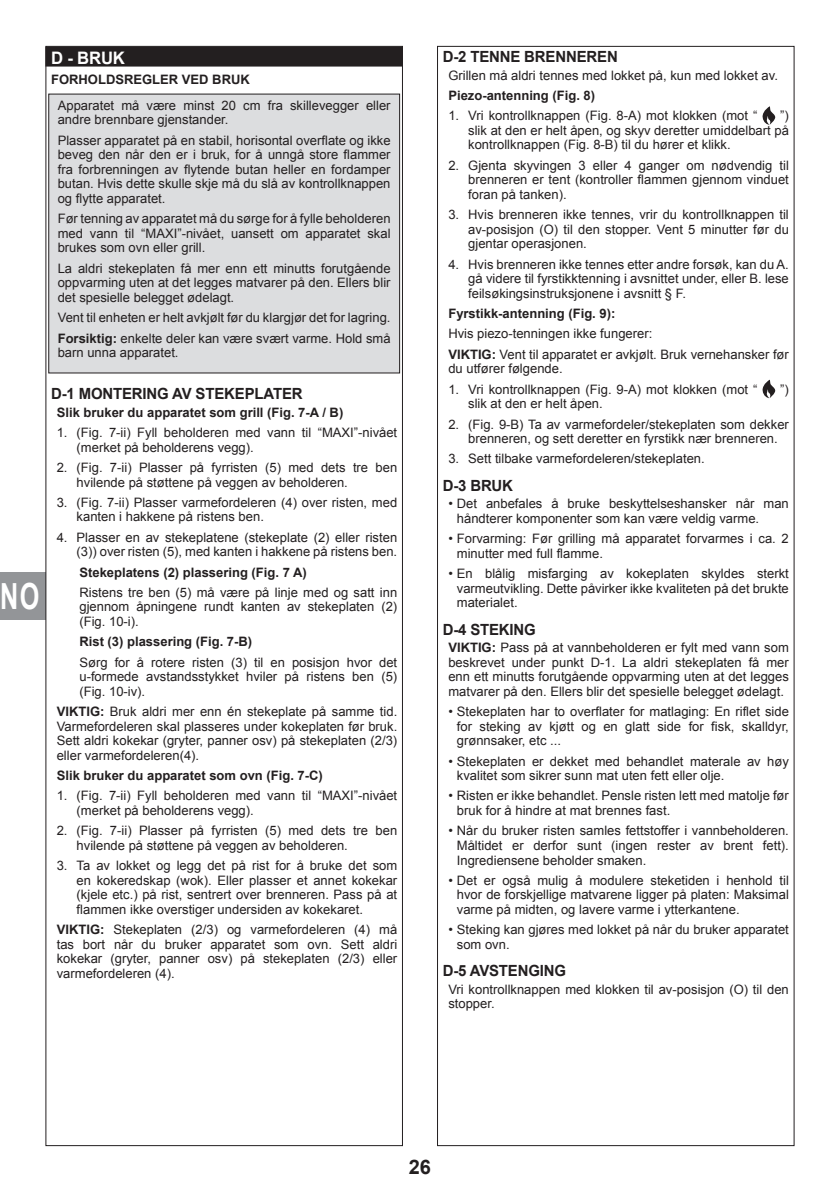
<style>
.page{position:relative;width:840px;height:1191px;background:#fff}
.page>*{position:absolute;margin:0;border:0;box-sizing:border-box;transform-origin:0 0}
.t1{font:700 36px "Arial";color:#fff;scale:.7 1}
.t2{font:700 20px "Arial";color:#231f20}
.t3{font:700 17.2px "Arial";color:#fff}
.t4{font:700 15.4px "Arial";letter-spacing:-.01em;color:#231f20}
.t5{font:13px/14.6px "Arial";color:#231f20;text-align:justify}
.t6{font:700 13px "Arial";color:#231f20}
.s1{font-weight:700}
</style>
<div class="page">
<div style="left:0;top:571px;width:45px;height:48px;background:#939598"></div>
<div style="left:45px;top:47px;width:358px;height:20px;background:#231f20"></div>
<svg style="left:762px;top:106px;width:13px;height:19px"></svg>
<svg style="left:762px;top:380px;width:13px;height:18px"></svg>
<div style="left:49px;top:94px;width:350px;height:279px;background:#dcdddf"></div>
<div style="left:48px;top:94px;width:352px;height:279px;border:1px solid #231f20"></div>
<h1 class="t1" style="left:0;top:572px;width:57px">NO</h1>
<h3 class="t3" style="left:51px;top:46px;width:75px">D - BRUK</h3>
<p class="t6" style="left:51px;top:71px;width:200px">FORHOLDSREGLER VED BRUK</p>
<p class="t5" style="left:58px;top:98px;width:334px">Apparatet må være minst 20 cm fra skillevegger eller andre brennbare gjenstander.</p>
<p class="t5" style="left:58px;top:133px;width:334px">Plasser apparatet på en stabil, horisontal overflate og ikke beveg den når den er i bruk, for å unngå store flammer fra forbrenningen av flytende butan heller en fordamper butan. Hvis dette skulle skje må du slå av kontrollknappen og flytte apparatet.</p>
<p class="t5" style="left:58px;top:211px;width:334px">Før tenning av apparatet må du sørge for å fylle beholderen med vann til “MAXI”-nivået, uansett om apparatet skal brukes som ovn eller grill.</p>
<p class="t5" style="left:58px;top:261px;width:334px">La aldri stekeplaten få mer enn ett minutts forutgående oppvarming uten at det legges matvarer på den. Ellers blir det spesielle belegget ødelagt.</p>
<p class="t5" style="left:58px;top:308px;width:334px;line-height:20.2px">Vent til enheten er helt avkjølt før du klargjør det for lagring.<br><span class="s1">Forsiktig:</span> enkelte deler kan være svært varme. Hold små</p>
<p class="t5" style="left:58px;top:345px;width:122px">barn unna apparatet.</p>
<p class="t4" style="left:51px;top:384px;width:253px">D-1 MONTERING AV STEKEPLATER</p>
<p class="t6" style="left:57px;top:403px;width:288px">Slik bruker du apparatet som grill (Fig. 7-A / B)</p>
<p class="t5" style="left:77px;top:425px;width:322px;text-indent:-20px">1. (Fig. 7-ii) Fyll beholderen med vann til “MAXI”-nivået (merket på beholderens vegg).</p>
<p class="t5" style="left:77px;top:460px;width:322px;text-indent:-20px">2. (Fig. 7-ii) Plasser på fyrristen (5) med dets tre ben hvilende på støttene på veggen av beholderen.</p>
<p class="t5" style="left:77px;top:495px;width:322px;text-indent:-20px">3. (Fig. 7-ii) Plasser varmefordeleren (4) over risten, med kanten i hakkene på ristens ben.</p>
<p class="t5" style="left:57px;top:530px;width:342px;text-align:right">4. Plasser en av stekeplatene (stekeplate (2) eller risten (3)) over risten (5), med kanten i hakkene på ristens ben.</p>
<p class="t6" style="left:79px;top:563px;width:229px">Stekeplatens (2) plassering (Fig. 7 A)</p>
<p class="t5" style="left:79px;top:585px;width:319px">Ristens tre ben (5) må være på linje med og satt inn gjennom åpningene rundt kanten av stekeplaten (2) (Fig. 10-i).</p>
<p class="t6" style="left:79px;top:633px;width:174px">Rist (3) plassering (Fig. 7-B)</p>
<p class="t5" style="left:79px;top:655px;width:319px">Sørg for å rotere risten (3) til en posisjon hvor det u-formede avstandsstykket hviler på ristens ben (5) (Fig. 10-iv).</p>
<p class="t5" style="left:57px;top:704px;width:342px"><span class="s1">VIKTIG:</span> Bruk aldri mer enn én stekeplate på samme tid.<br>Varmefordeleren skal plasseres under kokeplaten før bruk.<br>Sett aldri kokekar (gryter, panner osv) på stekeplaten (2/3) eller varmefordeleren(4).</p>
<p class="t6" style="left:57px;top:767px;width:267px">Slik bruker du apparatet som ovn (Fig. 7-C)</p>
<p class="t5" style="left:77px;top:788px;width:322px;text-indent:-20px">1. (Fig. 7-ii) Fyll beholderen med vann til “MAXI”-nivået (merket på beholderens vegg).</p>
<p class="t5" style="left:77px;top:823px;width:322px;text-indent:-20px">2. (Fig. 7-ii) Plasser på fyrristen (5) med dets tre ben hvilende på støttene på veggen av beholderen.</p>
<p class="t5" style="left:77px;top:858px;width:322px;text-indent:-20px">3. Ta av lokket og legg det på rist for å bruke det som en kokeredskap (wok). Eller plasser et annet kokekar (kjele etc.) på rist, sentrert over brenneren. Pass på at flammen ikke overstiger undersiden av kokekaret.</p>
<p class="t5" style="left:57px;top:922px;width:342px"><span class="s1">VIKTIG:</span> Stekeplaten (2/3) og varmefordeleren (4) må tas bort når du bruker apparatet som ovn. Sett aldri kokekar (gryter, panner osv) på stekeplaten (2/3) eller varmefordeleren (4).</p>
<p class="t4" style="left:442px;top:47px;width:48px">D-2 Tenne</p>
<p class="t4" style="left:524px;top:47px;width:12px">brenneren</p>
<p class="t5" style="left:448px;top:68px;width:331px">Grillen må aldri tennes med lokket på, kun med lokket av.</p>
<p class="t6" style="left:448px;top:87px;width:148px">Piezo-antenning (Fig. 8)</p>
<p class="t5" style="left:448px;top:108px;width:310px">1. Vri kontrollknappen (Fig. 8-A) mot klokken (mot “</p>
<p class="t5" style="left:468px;top:108px;width:322px;text-indent:312px">”) slik at den er helt åpen, og skyv deretter umiddelbart på kontrollknappen (Fig. 8-B) til du hører et klikk.</p>
<p class="t5" style="left:468px;top:158px;width:322px;text-indent:-20px">2. Gjenta skyvingen 3 eller 4 ganger om nødvendig til brenneren er tent (kontroller flammen gjennom vinduet foran på tanken).</p>
<p class="t5" style="left:468px;top:207px;width:322px;text-indent:-20px">3. Hvis brenneren ikke tennes, vrir du kontrollknappen til av-posisjon (O) til den stopper. Vent 5 minutter før du gjentar operasjonen.</p>
<p class="t5" style="left:468px;top:257px;width:322px;text-indent:-20px">4. Hvis brenneren ikke tennes etter andre forsøk, kan du A. gå videre til fyrstikktenning i avsnittet under, eller B. lese feilsøkingsinstruksjonene i avsnitt § F.</p>
<p class="t6" style="left:448px;top:305px;width:168px">Fyrstikk-antenning (Fig. 9):</p>
<p class="t5" style="left:448px;top:324px;width:342px;line-height:20.2px">Hvis piezo-tenningen ikke fungerer:<br><span class="s1">VIKTIG:</span> Vent til apparatet er avkjølt. Bruk vernehansker før</p>
<p class="t5" style="left:448px;top:361px;width:116px">du utfører følgende.</p>
<p class="t5" style="left:448px;top:382px;width:310px">1. Vri kontrollknappen (Fig. 9-A) mot klokken (mot “</p>
<p class="t5" style="left:779px;top:382px;width:10px">”)</p>
<p class="t5" style="left:468px;top:396px;width:136px">slik at den er helt åpen.</p>
<p class="t5" style="left:468px;top:417px;width:322px;text-indent:-20px">2. (Fig. 9-B) Ta av varmefordeler/stekeplaten som dekker brenneren, og sett deretter en fyrstikk nær brenneren.</p>
<p class="t5" style="left:448px;top:451px;width:258px">3. Sett tilbake varmefordeleren/stekeplaten.</p>
<p class="t4" style="left:442px;top:475px;width:72px">D-3 BRUK</p>
<p class="t5" style="left:456px;top:496px;width:333px;text-indent:-9px">• Det anbefales å bruke beskyttelseshansker når man håndterer komponenter som kan være veldig varme.</p>
<p class="t5" style="left:456px;top:531px;width:333px;text-indent:-9px">• Forvarming: Før grilling må apparatet forvarmes i ca. 2 minutter med full flamme.</p>
<p class="t5" style="left:456px;top:566px;width:333px;text-indent:-9px">• En blålig misfarging av kokeplaten skyldes sterkt varmeutvikling. Dette påvirker ikke kvaliteten på det brukte materialet.</p>
<p class="t4" style="left:442px;top:619px;width:95px">D-4 STEKING</p>
<p class="t5" style="left:448px;top:640px;width:342px"><span class="s1">VIKTIG:</span> Pass på at vannbeholderen er fylt med vann som beskrevet under punkt D-1. La aldri stekeplaten få mer enn ett minutts forutgående oppvarming uten at det legges matvarer på den. Ellers blir det spesielle belegget ødelagt.</p>
<p class="t5" style="left:456px;top:704px;width:333px;text-indent:-9px">• Stekeplaten har to overflater for matlaging: En riflet side for steking av kjøtt og en glatt side for fisk, skalldyr, grønnsaker, etc ...</p>
<p class="t5" style="left:456px;top:754px;width:333px;text-indent:-9px">• Stekeplaten er dekket med behandlet materale av høy kvalitet som sikrer sunn mat uten fett eller olje.</p>
<p class="t5" style="left:456px;top:788px;width:333px;text-indent:-9px">• Risten er ikke behandlet. Pensle risten lett med matolje før bruk for å hindre at mat brennes fast.</p>
<p class="t5" style="left:456px;top:823px;width:333px;text-indent:-9px">• Når du bruker risten samles fettstoffer i vannbeholderen.<br>Måltidet er derfor sunt (ingen rester av brent fett).<br>Ingrediensene beholder smaken.</p>
<p class="t5" style="left:456px;top:873px;width:333px;text-indent:-9px">• Det er også mulig å modulere steketiden i henhold til hvor de forskjellige matvarene ligger på platen: Maksimal varme på midten, og lavere varme i ytterkantene.</p>
<p class="t5" style="left:456px;top:922px;width:333px;text-indent:-9px">• Steking kan gjøres med lokket på når du bruker apparatet som ovn.</p>
<p class="t4" style="left:442px;top:960px;width:125px">D-5 AVSTENGING</p>
<p class="t5" style="left:448px;top:982px;width:342px">Vri kontrollknappen med klokken til av-posisjon (O) til den stopper.</p>
<h2 class="t2" style="left:408px;top:1154px;width:24px">26</h2>
</div>
